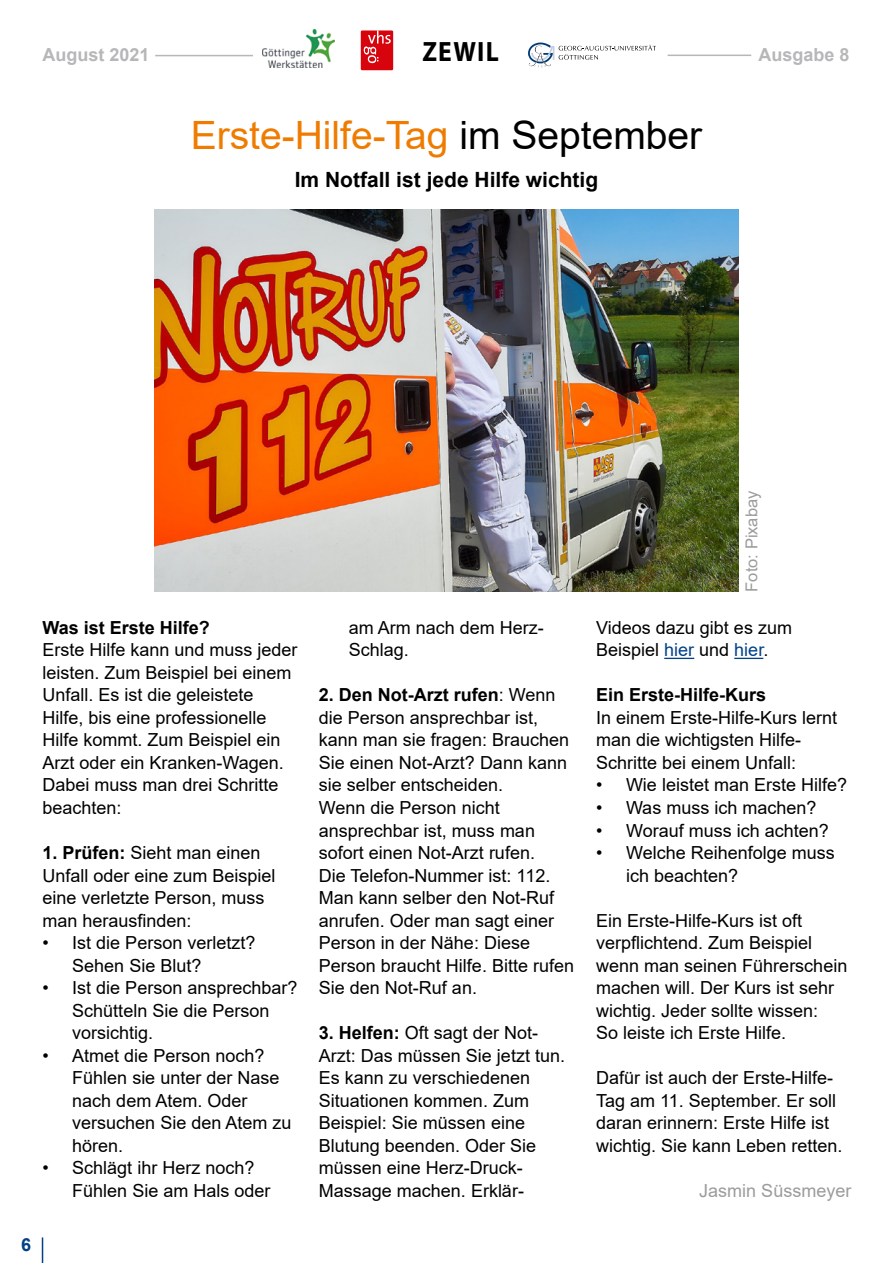
<style>
.page{position:relative;width:893px;height:1263px;background:#fff}
.page>*{position:absolute;margin:0;border:0;box-sizing:border-box;transform-origin:0 0}
.t1{font:39px "Arial";color:#ef7c00}
.t2{font:700 28.05px "Myriad Pro";letter-spacing:.05em;color:#000;scale:.91 1}
.t3{font:700 21px "Arial";color:#000}
.t4{font:18px/22.5px "Arial";color:#000}
.t5{font:700 18px "Arial";color:#000}
.t6{font:700 18px "Arial";color:#b6b7b8}
.t7{font:18px "Arial";color:#9c9c9d}
.t8{font:700 18px "Arial";color:#004188}
.t9{font:16.5px "Arial";color:#9c9c9d}
.s1{color:#000}
.s2{font-weight:700}
.s3{color:#004188}
</style>
<div class="page">
<svg style="left:42px;top:1237px;width:1px;height:26px"></svg>
<hr style="left:664px;top:658px;width:30px;height:1px;background:#004188">
<svg style="left:734px;top:658px;width:29px;height:1px"></svg>
<hr style="left:155px;top:55px;width:98px;height:1px;background:#b6b7b8">
<hr style="left:668px;top:55px;width:83px;height:1px;background:#b6b7b8">
<svg style="left:528px;top:42px;width:128px;height:25px"></svg>
<img style="left:263px;top:30px;width:71px;height:37px">
<div style="left:361px;top:31px;width:32px;height:39px;background:#d7040d"></div>
<svg style="left:364px;top:31px;width:27px;height:32px"></svg>
<img style="left:155px;top:209px;width:583px;height:383px">
<p class="t6" style="left:43px;top:42px;width:109px">August 2021</p>
<h2 class="t2" style="left:422px;top:33px;width:86px">ZEWIL</h2>
<p class="t6" style="left:758px;top:42px;width:93px">Ausgabe 8</p>
<h1 class="t1" style="left:191px;top:108px;width:513px">Erste-Hilfe-Tag <span class="s1">im September</span></h1>
<p class="t3" style="left:295px;top:164px;width:305px">Im Notfall ist jede Hilfe wichtig</p>
<p class="t5" style="left:43px;top:615px;width:169px">Was ist Erste Hilfe?</p>
<p class="t4" style="left:43px;top:639px;width:257px">Erste Hilfe kann und muss jeder leisten. Zum Beispiel bei einem<br>Unfall. Es ist die geleistete<br>Hilfe, bis eine professionelle<br>Hilfe kommt. Zum Beispiel ein<br>Arzt oder ein Kranken-Wagen.<br>Dabei muss man drei Schritte beachten:</p>
<p class="t4" style="left:43px;top:841px;width:235px"><span class="s2">1. Prüfen:</span> Sieht man einen<br>Unfall oder eine zum Beispiel eine verletzte Person, muss man herausfinden:</p>
<p class="t4" style="left:72px;top:931px;width:185px;text-indent:-30px">• Ist die Person verletzt?<br>Sehen Sie Blut?</p>
<p class="t4" style="left:72px;top:976px;width:227px;text-indent:-30px">• Ist die Person ansprechbar?<br>Schütteln Sie die Person vorsichtig.</p>
<p class="t4" style="left:72px;top:1044px;width:221px;text-indent:-30px">• Atmet die Person noch?<br>Fühlen sie unter der Nase nach dem Atem. Oder versuchen Sie den Atem zu hören.</p>
<p class="t4" style="left:72px;top:1156px;width:200px;text-indent:-30px">• Schlägt ihr Herz noch?<br>Fühlen Sie am Hals oder</p>
<p class="t8" style="left:21px;top:1231px;width:12px">6</p>
<p class="t4" style="left:349px;top:616px;width:197px">am Arm nach dem Herz-<br>Schlag.</p>
<p class="t4" style="left:319px;top:684px;width:257px"><span class="s2">2. Den Not-Arzt rufen</span>: Wenn die Person ansprechbar ist, kann man sie fragen: Brauchen<br>Sie einen Not-Arzt? Dann kann sie selber entscheiden.<br>Wenn die Person nicht ansprechbar ist, muss man sofort einen Not-Arzt rufen.<br>Die Telefon-Nummer ist: 112.<br>Man kann selber den Not-Ruf anrufen. Oder man sagt einer<br>Person in der Nähe: Diese<br>Person braucht Hilfe. Bitte rufen<br>Sie den Not-Ruf an.</p>
<p class="t4" style="left:319px;top:1021px;width:248px"><span class="s2">3. Helfen:</span> Oft sagt der Not-<br>Arzt: Das müssen Sie jetzt tun.<br>Es kann zu verschiedenen<br>Situationen kommen. Zum<br>Beispiel: Sie müssen eine<br>Blutung beenden. Oder Sie müssen eine Herz-Druck-<br>Massage machen. Erklär-</p>
<p class="t9" style="left:740px;top:592px;width:102px;rotate:-90deg">Foto: Pixabay</p>
<p class="t4" style="left:596px;top:616px;width:197px">Videos dazu gibt es zum<br>Beispiel <span class="s3">hier</span> und <span class="s3">hier</span>.</p>
<p class="t5" style="left:596px;top:682px;width:172px">Ein Erste-Hilfe-Kurs</p>
<p class="t4" style="left:596px;top:706px;width:243px">In einem Erste-Hilfe-Kurs lernt man die wichtigsten Hilfe-<br>Schritte bei einem Unfall:</p>
<p class="t4" style="left:596px;top:774px;width:252px">• Wie leistet man Erste Hilfe?</p>
<p class="t4" style="left:596px;top:796px;width:222px">• Was muss ich machen?</p>
<p class="t4" style="left:596px;top:819px;width:234px">• Worauf muss ich achten?</p>
<p class="t4" style="left:626px;top:841px;width:210px;text-indent:-30px">• Welche Reihenfolge muss ich beachten?</p>
<p class="t4" style="left:596px;top:909px;width:253px">Ein Erste-Hilfe-Kurs ist oft verpflichtend. Zum Beispiel wenn man seinen Führerschein machen will. Der Kurs ist sehr wichtig. Jeder sollte wissen:<br>So leiste ich Erste Hilfe.</p>
<p class="t4" style="left:596px;top:1066px;width:248px">Dafür ist auch der Erste-Hilfe-<br>Tag am 11. September. Er soll daran erinnern: Erste Hilfe ist wichtig. Sie kann Leben retten.</p>
<p class="t7" style="left:699px;top:1178px;width:154px">Jasmin Süssmeyer</p>
</div>
